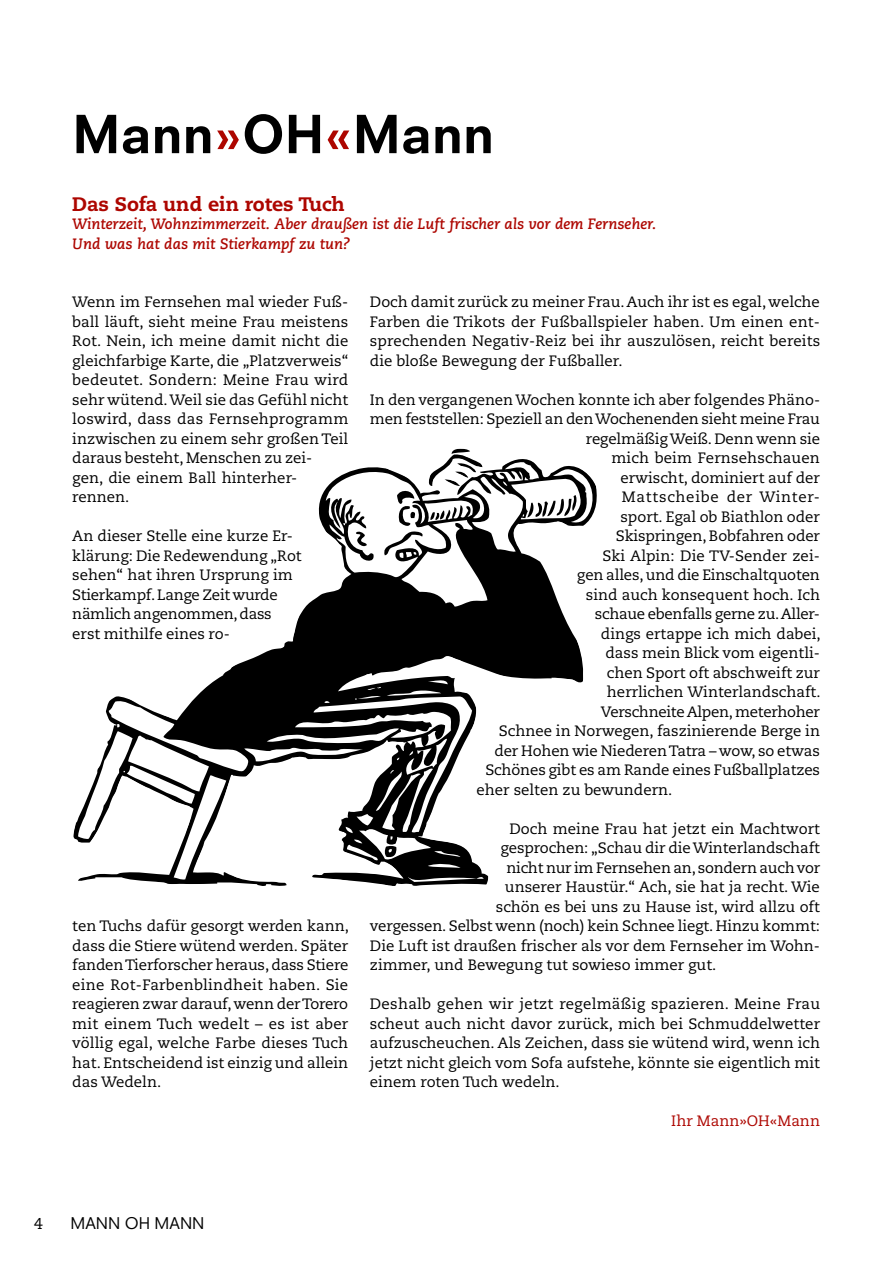
<style>
.page{position:relative;width:893px;height:1263px;background:#fff}
.page>*{position:absolute;margin:0;border:0;box-sizing:border-box;transform-origin:0 0}
.t1{font:800 51px "Neuzeit SLT Std";color:#000}
.t2{font:800 19.5px "Caecilia LT Pro 85";color:#ad0600}
.t3{font:15.75px "Neuzeit SLT Std";color:#000}
.t4{font:15.75px "Caecilia LT Pro 55 Roman";color:#000}
.t5{font:15px/19.5px "Caecilia LT Pro 55 Roman";color:#000;text-align:justify}
.t6{font:italic 700 15px/19.5px "Caecilia LT Pro 76";color:#ad0600}
.t7{font:15px "Caecilia LT Pro 55 Roman";letter-spacing:-.02em;color:#000}
.t8{font:15px "Caecilia LT Pro 55 Roman";letter-spacing:.05em;color:#000}
.t9{font:15px "Caecilia LT Pro 55 Roman";color:#ad0600}
.s1{color:#ad0600}
</style>
<div class="page">
<svg style="left:451px;top:449px;width:19px;height:7px"></svg>
<svg style="left:73px;top:456px;width:447px;height:430px"></svg>
<h1 class="t1" style="left:72px;top:103px;width:423px">Mann<span class="s1">»</span>OH<span class="s1">«</span>Mann</h1>
<h2 class="t2" style="left:72px;top:190px;width:274px">Das Sofa und ein rotes Tuch</h2>
<p class="t6" style="left:72px;top:214px;width:586px">Winterzeit, Wohnzimmerzeit. Aber draußen ist die Luft frischer als vor dem Fernseher.<br>Und was hat das mit Stierkampf zu tun?</p>
<p class="t5" style="left:72px;top:292px;width:278px;text-align:left">Wenn im Fernsehen mal wieder Fuß&shy;ball läuft, sieht meine Frau meistens Rot. Nein, ich meine damit nicht die gleichfarbige Karte, die „Platzverweis“ bedeutet. Sondern: Meine Frau wird sehr wütend. Weil sie das Gefühl nicht loswird, dass das Fernsehprogramm inzwischen zu einem sehr großen Teil daraus besteht, Menschen zu zei-<br>gen, die einem Ball hinterher&shy;rennen.</p>
<p class="t5" style="left:72px;top:526px;width:231px;text-align:left">An dieser Stelle eine kurze Er&shy;klärung: Die Redewendung „Rot sehen“ hat ihren Ursprung im<br>Stierkampf. Lange Zeit wurde nämlich angenommen, dass erst mithilfe eines ro-</p>
<p class="t5" style="left:72px;top:916px;width:278px">ten Tuchs dafür gesorgt werden kann, dass die Stiere wütend werden. Später fanden Tierforscher heraus, dass Stiere eine Rot-Farbenblindheit haben. Sie reagieren zwar darauf, wenn der Torero mit einem Tuch wedelt – es ist aber völlig egal, welche Farbe dieses Tuch hat. Entscheidend ist einzig und allein das Wedeln.</p>
<p class="t5" style="left:370px;top:292px;width:452px">Doch damit zurück zu meiner Frau. Auch ihr ist es egal, welche Farben die Trikots der Fußballspieler haben. Um einen ent&shy;sprechenden Negativ-Reiz bei ihr auszulösen, reicht bereits die bloße Bewegung der Fußballer.</p>
<p class="t5" style="left:370px;top:390px;width:452px">In den vergangenen Wochen konnte ich aber folgendes Phäno-</p>
<p class="t5" style="left:370px;top:409px;width:451px">men feststellen: Speziell an den Wochenenden sieht meine Frau</p>
<p class="t5" style="left:586px;top:429px;width:236px">regelmäßig Weiß. Denn wenn sie</p>
<p class="t5" style="left:611px;top:448px;width:210px">mich beim Fernsehschauen</p>
<p class="t5" style="left:620px;top:468px;width:201px">erwischt, dominiert auf der</p>
<p class="t8" style="left:622px;top:487px;width:200px">Mattscheibe der Winter-</p>
<p class="t5" style="left:620px;top:507px;width:201px">sport. Egal ob Biathlon oder</p>
<p class="t5" style="left:616px;top:526px;width:206px">Skispringen, Bobfahren oder</p>
<p class="t5" style="left:602px;top:546px;width:219px">Ski Alpin: Die TV-Sender zei-</p>
<p class="t5" style="left:577px;top:565px;width:244px">gen alles, und die Einschaltquoten</p>
<p class="t5" style="left:586px;top:585px;width:236px">sind auch konsequent hoch. Ich</p>
<p class="t7" style="left:595px;top:604px;width:227px">schaue ebenfalls gerne zu. Aller-</p>
<p class="t5" style="left:601px;top:624px;width:221px">dings ertappe ich mich dabei,</p>
<p class="t5" style="left:605px;top:643px;width:216px">dass mein Blick vom eigentli-</p>
<p class="t5" style="left:607px;top:663px;width:214px">chen Sport oft abschweift zur</p>
<p class="t5" style="left:607px;top:682px;width:215px">herrlichen Winterlandschaft.</p>
<p class="t7" style="left:601px;top:702px;width:221px">Verschneite Alpen, meterhoher</p>
<p class="t5" style="left:499px;top:721px;width:323px">Schnee in Norwegen, faszinierende Berge in</p>
<p class="t5" style="left:494px;top:741px;width:327px">der Hohen wie Niederen Tatra – wow, so etwas</p>
<p class="t5" style="left:485px;top:760px;width:336px">Schönes gibt es am Rande eines Fußballplatzes</p>
<p class="t5" style="left:476px;top:780px;width:197px">eher selten zu bewundern.</p>
<p class="t5" style="left:509px;top:819px;width:312px">Doch meine Frau hat jetzt ein Machtwort</p>
<p class="t5" style="left:500px;top:838px;width:321px">gesprochen: „Schau dir die Winterlandschaft</p>
<p class="t5" style="left:506px;top:858px;width:315px">nicht nur im Fernsehen an, sondern auch vor</p>
<p class="t5" style="left:505px;top:877px;width:316px">unserer Haustür.“ Ach, sie hat ja recht. Wie</p>
<p class="t5" style="left:496px;top:897px;width:325px">schön es bei uns zu Hause ist, wird allzu oft</p>
<p class="t5" style="left:370px;top:916px;width:452px">vergessen. Selbst wenn (noch) kein Schnee liegt. Hinzu kommt:</p>
<p class="t5" style="left:370px;top:936px;width:452px">Die Luft ist draußen frischer als vor dem Fernseher im Wohn-</p>
<p class="t5" style="left:370px;top:955px;width:348px">zimmer, und Bewegung tut sowieso immer gut.</p>
<p class="t5" style="left:370px;top:994px;width:452px">Deshalb gehen wir jetzt regelmäßig spazieren. Meine Frau scheut auch nicht davor zurück, mich bei Schmuddelwetter aufzuscheuchen. Als Zeichen, dass sie wütend wird, wenn ich jetzt nicht gleich vom Sofa aufstehe, könnte sie eigentlich mit einem roten Tuch wedeln.</p>
<p class="t9" style="left:671px;top:1111px;width:150px">Ihr Mann»OH«Mann</p>
<p class="t4" style="left:34px;top:1213px;width:10px">4</p>
<p class="t3" style="left:71px;top:1214px;width:135px">MANN OH MANN</p>
</div>
